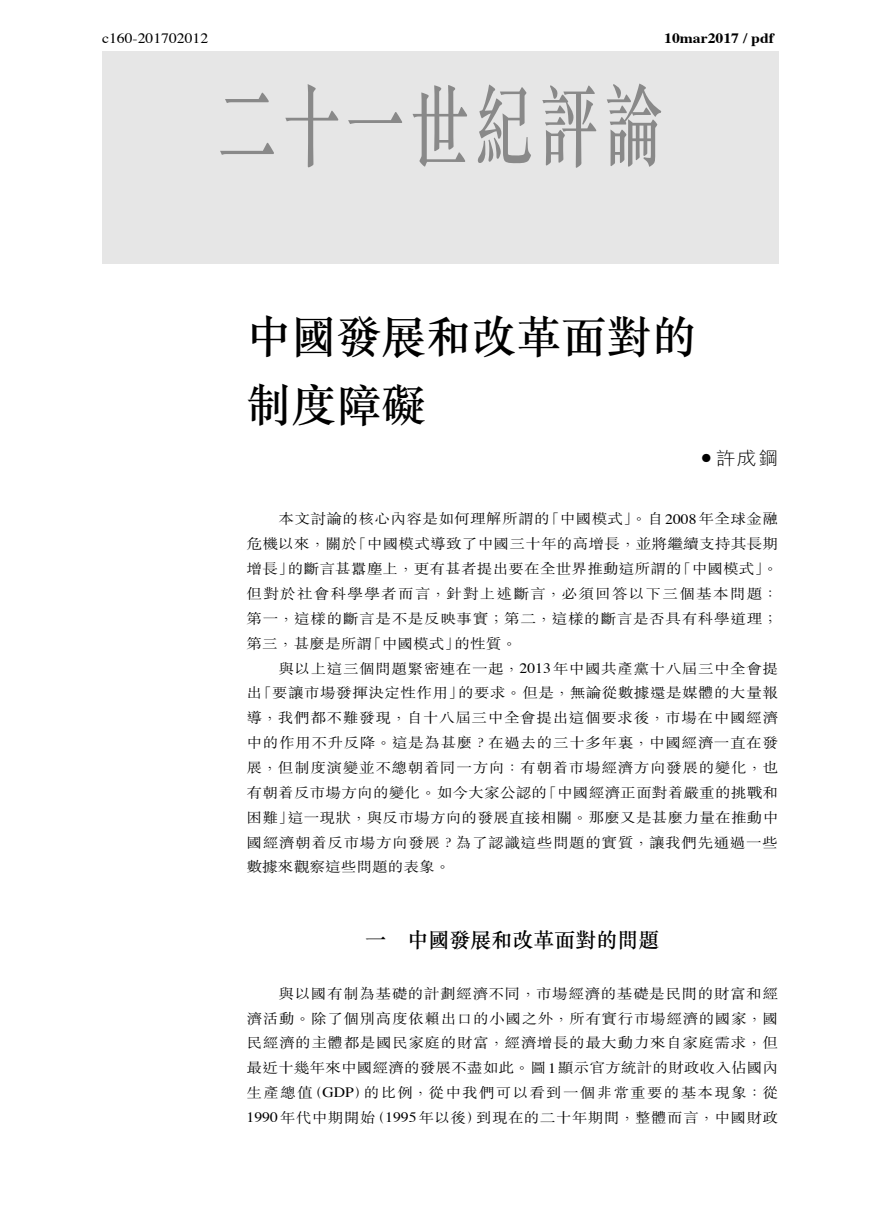
<style>
.page{position:relative;width:893px;height:1217px;background:#fff}
.page>*{position:absolute;margin:0;border:0;box-sizing:border-box;transform-origin:0 0}
.t1{font:500 90px "M Sung HK";letter-spacing:.1em;color:#898989;scale:.65 1}
.t2{font:500 45px/67.5px "M Sung HK";color:#000}
.t3{font:500 21px "M Sung HK";color:#000}
.t4{font:300 18px "M Hei HK";color:#000;scale:1.1 1}
.t5{font:300 14.25px/24.9px "M Sung HK";letter-spacing:.03em;color:#000;text-align:justify;scale:1.1 1}
.t6{font:14.25px "Times";color:#000;scale:1.1 1}
.t7{font:700 14.25px "Times";color:#000;scale:1.1 1}
.s1{font-family:"Times";font-weight:400}
</style>
<div class="page">
<div style="left:102px;top:51px;width:676px;height:213px;background:#e6e6e6"></div>
<p class="t6" style="left:102px;top:25px;width:98px">c160-201702012</p>
<p class="t7" style="left:664px;top:25px;width:101px">10mar2017 / pdf</p>
<h1 class="t1" style="left:218px;top:65px;width:685px">二十一世紀評論</h1>
<h2 class="t2" style="left:247px;top:301px;width:451px">中國發展和改革面對的制度障礙</h2>
<p class="t4" style="left:701px;top:449px;width:72px"><sup>●</sup> 許成鋼</p>
<p class="t5" style="left:247px;top:505px;width:485px;text-indent:32px">本文討論的核心內容是如何理解所謂的「中國模式」。自<span class="s1">2008</span>年全球金融危機以來，關於「中國模式導致了中國三十年的高增長，並將繼續支持其長期增長」的斷言甚囂塵上，更有甚者提出要在全世界推動這所謂的「中國模式」。但對於社會科學學者而言，針對上述斷言，必須回答以下三個基本問題：第一，這樣的斷言是不是反映事實；第二，這樣的斷言是否具有科學道理；第三，甚麼是所謂「中國模式」的性質。</p>
<p class="t5" style="left:247px;top:654px;width:485px;text-indent:32px">與以上這三個問題緊密連在一起，<span class="s1">2013</span>年中國共產黨十八屆三中全會提出「要讓市場發揮決定性作用」的要求。但是，無論從數據還是媒體的大量報導，我們都不難發現，自十八屆三中全會提出這個要求後，市場在中國經濟中的作用不升反降。這是為甚麼？在過去的三十多年裏，中國經濟一直在發展，但制度演變並不總朝着同一方向：有朝着市場經濟方向發展的變化，也有朝着反市場方向的變化。如今大家公認的「中國經濟正面對着嚴重的挑戰和困難」這一現狀，與反市場方向的發展直接相關。那麼又是甚麼力量在推動中國經濟朝着反市場方向發展？為了認識這些問題的實質，讓我們先通過一些數據來觀察這些問題的表象。</p>
<h3 class="t3" style="left:365px;top:925px;width:295px">一　中國發展和改革面對的問題</h3>
<p class="t5" style="left:247px;top:979px;width:485px;text-indent:32px">與以國有制為基礎的計劃經濟不同，市場經濟的基礎是民間的財富和經濟活動。除了個別高度依賴出口的小國之外，所有實行市場經濟的國家，國民經濟的主體都是國民家庭的財富，經濟增長的最大動力來自家庭需求，但最近十幾年來中國經濟的發展不盡如此。圖<span class="s1">1</span>顯示官方統計的財政收入佔國內生產總值（<span class="s1">GDP</span>）的比例，從中我們可以看到一個非常重要的基本現象：從<span class="s1">1990</span>年代中期開始（<span class="s1">1995</span>年以後）到現在的二十年期間，整體而言，中國財政</p>
</div>
